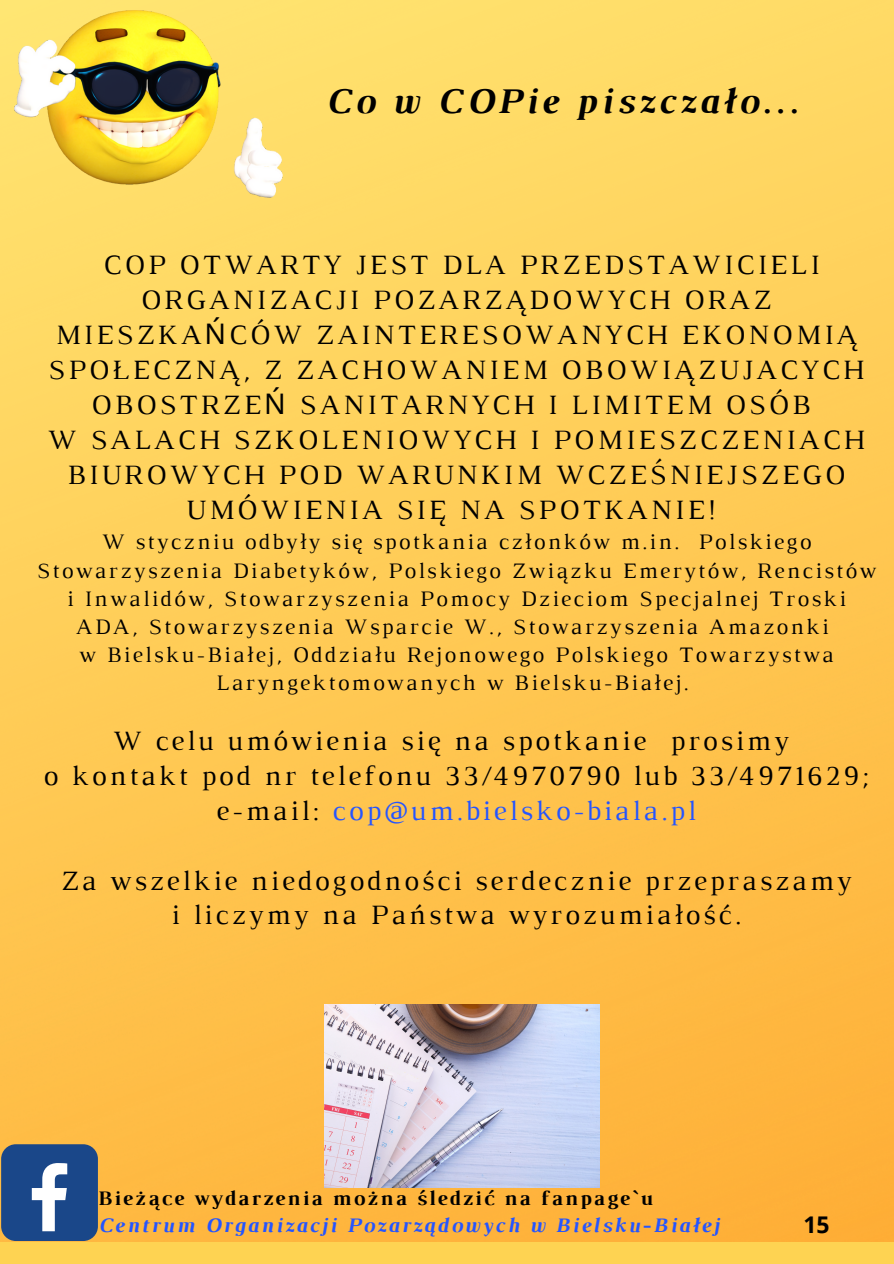
<style>
.page{position:relative;width:894px;height:1264px;background:#fff}
.page>*{position:absolute;margin:0;border:0;box-sizing:border-box;transform-origin:0 0}
.t1{font:italic 700 36.75px "Luthier";letter-spacing:.1em;color:#000}
.t2{font:28.5px/35px "Luthier";letter-spacing:.1em;color:#000;text-align:center}
.t3{font:28.5px "Luthier";letter-spacing:.1em;color:#2555ff}
.t4{font:700 22.95px "Open Sans";color:#000}
.t5{font:22.5px/28.2px "Luthier";letter-spacing:.1em;color:#000;text-align:center}
.t6{font:italic 700 21px "Luthier";letter-spacing:.1em;color:#2555ff}
.t7{font:700 21px "Luthier";letter-spacing:.1em;color:#000}
.s1{font-family:"Noto Sans"}
.s2{color:#000}
</style>
<div class="page">
<img style="left:0;top:0;width:893px;height:1242px">
<img style="left:14px;top:10px;width:268px;height:187px">
<div style="left:1px;top:1144px;width:97px;height:96px;background:#1a4789;border-radius:15px"></div>
<svg style="left:32px;top:1163px;width:35px;height:68px"></svg>
<div style="left:0;top:1242px;width:893px;height:21px;background:#fed352"></div>
<img style="left:324px;top:1004px;width:275px;height:183px">
<p class="t1" style="left:324px;top:87px;width:475px">Co w COPie piszczało...</p>
<p class="t2" style="left:48px;top:250px;width:817px">COP OTWARTY JEST DLA PRZEDSTAWICIELI ORGANIZACJI POZARZĄDOWYCH ORAZ MIESZKA<span class="s1">Ń</span>CÓW ZAINTERESOWANYCH EKONOMIĄ SPOŁECZNĄ, Z ZACHOWANIEM OBOWIĄZUJACYCH OBOSTRZE<span class="s1">Ń</span> SANITARNYCH I LIMITEM OSÓB</p>
<p class="t2" style="left:48px;top:424px;width:818px">W SALACH SZKOLENIOWYCH I POMIESZCZENIACH<br>BIUROWYCH POD WARUNKIM WCZEŚNIEJSZEGO<br>UMÓWIENIA SIĘ NA SPOTKANIE!</p>
<p class="t5" style="left:37px;top:529px;width:840px">W styczniu odbyły się spotkania członków m.in. Polskiego Stowarzyszenia Diabetyków, Polskiego Związku Emerytów, Rencistów i Inwalidów, Stowarzyszenia Pomocy Dzieciom Specjalnej Troski ADA, Stowarzyszenia Wsparcie W., Stowarzyszenia Amazonki</p>
<p class="t5" style="left:79px;top:642px;width:755px">w Bielsku-Białej, Oddziału Rejonowego Polskiego Towarzystwa<br>Laryngektomowanych w Bielsku-Białej.</p>
<p class="t2" style="left:113px;top:725px;width:677px">W celu umówienia się na spotkanie prosimy</p>
<p class="t2" style="left:43px;top:760px;width:826px">o kontakt pod nr telefonu 33/4970790 lub 33/4971629;</p>
<p class="t3" style="left:216px;top:800px;width:480px"><span class="s2">e-mail:</span> cop@um.bielsko-biala.pl</p>
<p class="t2" style="left:61px;top:865px;width:792px">Za wszelkie niedogodności serdecznie przepraszamy</p>
<p class="t2" style="left:171px;top:899px;width:571px">i liczymy na Państwa wyrozumiałość.</p>
<p class="t7" style="left:97px;top:1190px;width:556px">Bieżące wydarzenia można śledzić na fanpage`u</p>
<p class="t6" style="left:97px;top:1216px;width:622px">Centrum Organizacji Pozarządowych w Bielsku-Białej</p>
<p class="t4" style="left:803px;top:1208px;width:28px">15</p>
</div>
